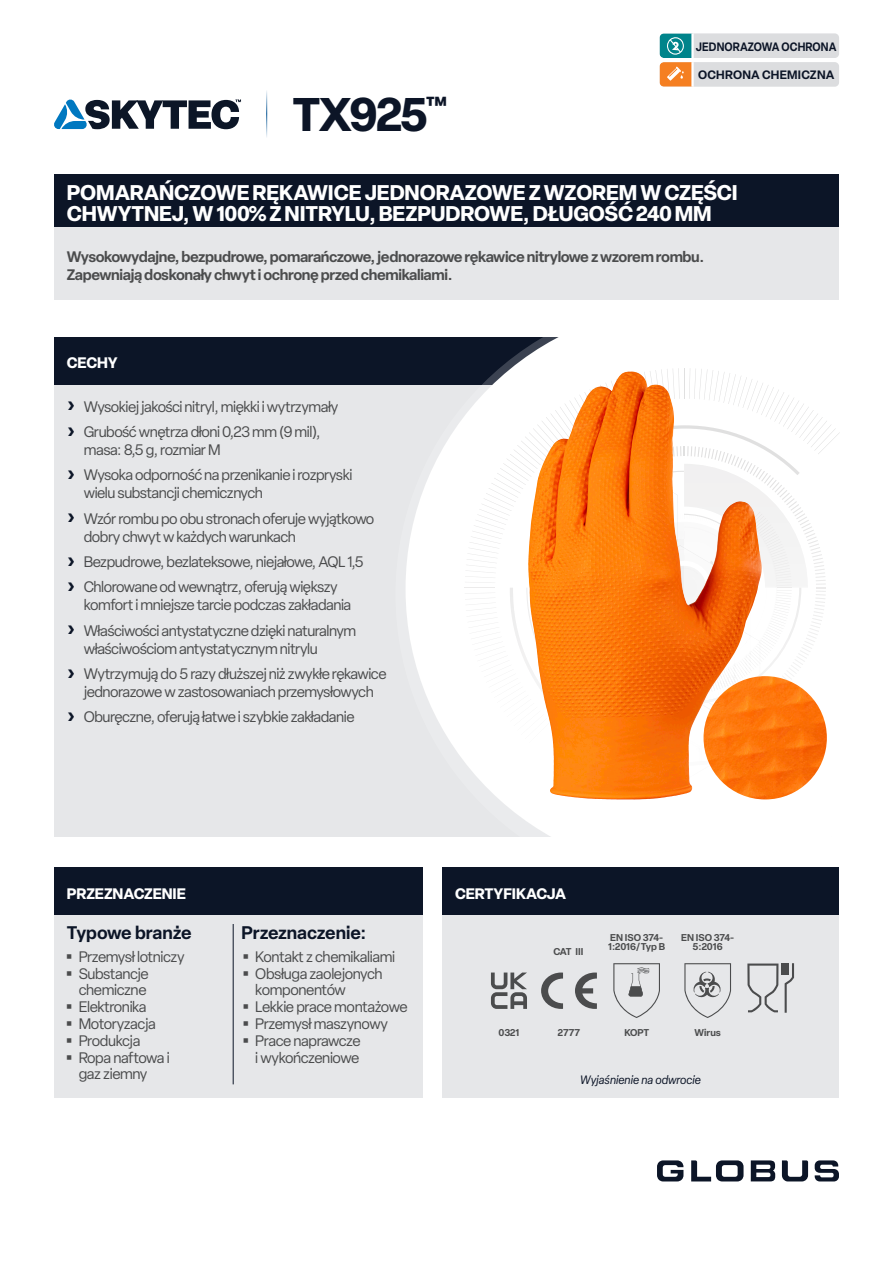
<style>
.page{position:relative;width:893px;height:1263px;background:#fff}
.page>*{position:absolute;margin:0;border:0;box-sizing:border-box;transform-origin:0 0}
.PRODUCT_NAME{font:700 46.5px "Elza";letter-spacing:-.045em;color:#0c1527}
.SHORT_DESCRIPTION{font:700 21px/21px "Elza";letter-spacing:-.005em;color:#fff}
.PANEL_SUB-HEAD{font:600 18px "Elza";color:#0c1527}
.t1{font:15px/18px "Elza";letter-spacing:-.03em;color:#4b4c4d}
.LONG_DESCRIPTION{font:600 15px/18px "Elza";letter-spacing:-.025em;color:#4b4c4d}
.PANEL_HEADING{font:700 15px "Elza";letter-spacing:-.005em;color:#fff}
.t2{font:italic 12px "Elza";color:#0c1527}
.t3{font:600 12px "Elza";letter-spacing:.01em;color:#0c1527;scale:.9 1}
.t4{font:600 12px "Elza";letter-spacing:.01em;color:#0c1527}
.CERTIFICATION_TEXT{font:600 9.75px/9px "Elza";color:#4b4c4d}
</style>
<div class="page">
<div style="left:54px;top:385px;width:778px;height:452px;background:#e6e7e9"></div>
<div style="left:54px;top:337px;width:586px;height:48px;background:#0c1527"></div>
<div style="left:54px;top:915px;width:368px;height:183px;background:#e6e7e9"></div>
<hr style="left:233px;top:924px;width:1px;height:160px;background:#0c1527">
<div style="left:54px;top:867px;width:368px;height:48px;background:#0c1527"></div>
<div style="left:442px;top:867px;width:397px;height:48px;background:#0c1527"></div>
<svg style="left:405px;top:337px;width:427px;height:500px;fill:#fff"></svg>
<div style="left:635px;top:660px;width:9px;height:178px;background:#fff"></div>
<div style="left:618px;top:584px;width:18px;height:254px;background:#fff"></div>
<hr style="left:675px;top:678px;width:3px;height:160px;background:#231f20">
<hr style="left:669px;top:629px;width:3px;height:209px;background:#231f20">
<div style="left:658px;top:641px;width:8px;height:197px;background:#fff"></div>
<div style="left:646px;top:634px;width:18px;height:204px;background:#fff"></div>
<svg style="left:465px;top:368px;width:375px;height:450px;background:#facaa5"></svg>
<hr style="left:734px;top:579px;width:1px;height:128px;background:#231f20;border-radius:50%">
<hr style="left:733px;top:584px;width:1px;height:160px;background:#231f20;border-radius:50%">
<svg style="left:569px;top:539px;width:114px;height:115px;background:#fb780a"></svg>
<svg style="left:634px;top:695px;width:114px;height:114px;background:#f89c59"></svg>
<svg style="left:54px;top:100px;width:187px;height:29px"></svg>
<hr style="left:266px;top:88px;width:1px;height:50px;background:#005292">
<div style="left:54px;top:174px;width:785px;height:53px;background:#0c1527"></div>
<div style="left:442px;top:915px;width:397px;height:183px;background:#e6e7e9"></div>
<div style="left:658px;top:32px;width:183px;height:27px;background:#dcdddf;border-radius:6px"></div>
<div style="left:657px;top:30px;width:185px;height:31px;border:3px solid #fff;border-radius:6px"></div>
<div style="left:658px;top:61px;width:183px;height:27px;background:#dcdddf;border-radius:6px"></div>
<div style="left:657px;top:59px;width:185px;height:31px;border:3px solid #fff;border-radius:6px"></div>
<svg style="left:660px;top:33px;width:35px;height:54px;background:#a0a384"></svg>
<svg style="left:782px;top:1160px;width:26px;height:21px"></svg>
<svg style="left:691px;top:1160px;width:52px;height:21px"></svg>
<svg style="left:751px;top:1160px;width:24px;height:21px"></svg>
<svg style="left:657px;top:1160px;width:26px;height:21px"></svg>
<svg style="left:815px;top:1160px;width:24px;height:21px"></svg>
<div style="left:54px;top:227px;width:785px;height:73px;background:#e6e7e9"></div>
<svg style="left:747px;top:963px;width:47px;height:50px"></svg>
<svg style="left:613px;top:963px;width:47px;height:55px"></svg>
<svg style="left:684px;top:963px;width:47px;height:55px"></svg>
<svg style="left:491px;top:972px;width:36px;height:37px"></svg>
<svg style="left:575px;top:972px;width:22px;height:37px"></svg>
<svg style="left:541px;top:972px;width:22px;height:37px"></svg>
<img style="left:594px;top:372px;width:37px;height:19px">
<img style="left:703px;top:676px;width:124px;height:123px;border-radius:62px">
<p class="PRODUCT_NAME" style="left:292px;top:81px;width:156px">TX925<sup>™</sup></p>
<p class="t3" style="left:696px;top:38px;width:158px">JEDNORAZOWA OCHRONA</p>
<p class="t4" style="left:698px;top:66px;width:138px">OCHRONA CHEMICZNA</p>
<p class="SHORT_DESCRIPTION" style="left:67px;top:182px;width:672px">POMARAŃCZOWE RĘKAWICE JEDNORAZOWE Z WZOREM W CZĘŚCI<br>CHWYTNEJ, W 100% Z NITRYLU, BEZPUDROWE, DŁUGOŚĆ 240 MM</p>
<p class="LONG_DESCRIPTION" style="left:67px;top:247px;width:639px">Wysokowydajne, bezpudrowe, pomarańczowe, jednorazowe rękawice nitrylowe z wzorem rombu.<br>Zapewniają doskonały chwyt i ochronę przed chemikaliami.</p>
<p class="PANEL_HEADING" style="left:67px;top:352px;width:52px">CECHY</p>
<p class="t1" style="left:84px;top:398px;width:256px">Wysokiej jakości nitryl, miękki i wytrzymały</p>
<p class="t1" style="left:84px;top:423px;width:238px">Grubość wnętrza dłoni 0,23 mm (9 mil), masa: 8,5 g, rozmiar M</p>
<p class="t1" style="left:84px;top:466px;width:270px">Wysoka odporność na przenikanie i rozpryski wielu substancji chemicznych</p>
<p class="t1" style="left:84px;top:509px;width:292px">Wzór rombu po obu stronach oferuje wyjątkowo dobry chwyt w każdych warunkach</p>
<p class="t1" style="left:84px;top:553px;width:282px">Bezpudrowe, bezlateksowe, niejałowe, AQL 1,5</p>
<p class="t1" style="left:84px;top:578px;width:269px">Chlorowane od wewnątrz, oferują większy komfort i mniejsze tarcie podczas zakładania</p>
<p class="t1" style="left:84px;top:621px;width:274px">Właściwości antystatyczne dzięki naturalnym właściwościom antystatycznym nitrylu</p>
<p class="t1" style="left:84px;top:665px;width:304px">Wytrzymują do 5 razy dłuższej niż zwykłe rękawice jednorazowe w zastosowaniach przemysłowych</p>
<p class="t1" style="left:84px;top:708px;width:272px">Oburęczne, oferują łatwe i szybkie zakładanie</p>
<p class="PANEL_HEADING" style="left:67px;top:882px;width:121px">PRZEZNACZENIE</p>
<p class="PANEL_HEADING" style="left:455px;top:882px;width:113px">CERTYFIKACJA</p>
<p class="PANEL_SUB-HEAD" style="left:67px;top:920px;width:127px">Typowe branże</p>
<p class="PANEL_SUB-HEAD" style="left:241px;top:920px;width:126px">Przeznaczenie:</p>
<p class="t1" style="left:79px;top:947px;width:108px">Przemysł lotniczy</p>
<p class="t1" style="left:79px;top:965px;width:72px;line-height:16.5px">Substancje chemiczne</p>
<p class="t1" style="left:79px;top:998px;width:69px">Elektronika</p>
<p class="t1" style="left:79px;top:1015px;width:79px">Motoryzacja</p>
<p class="t1" style="left:79px;top:1032px;width:63px">Produkcja</p>
<p class="t1" style="left:79px;top:1049px;width:93px;line-height:16.5px">Ropa naftowa i gaz ziemny</p>
<p class="t1" style="left:255px;top:947px;width:141px">Kontakt z chemikaliami</p>
<p class="t1" style="left:255px;top:965px;width:129px;line-height:16.5px">Obsługa zaolejonych komponentów</p>
<p class="t1" style="left:255px;top:998px;width:154px">Lekkie prace montażowe</p>
<p class="t1" style="left:255px;top:1015px;width:134px">Przemysł maszynowy</p>
<p class="t1" style="left:255px;top:1032px;width:107px;line-height:16.5px">Prace naprawcze i wykończeniowe</p>
<p class="CERTIFICATION_TEXT" style="left:553px;top:947px;width:32px">CAT III</p>
<p class="CERTIFICATION_TEXT" style="left:608px;top:933px;width:59px">EN ISO 374-<br>1:2016/Typ B</p>
<p class="CERTIFICATION_TEXT" style="left:681px;top:933px;width:54px;text-align:center">EN ISO 374-<br>5:2016</p>
<p class="CERTIFICATION_TEXT" style="left:498px;top:1028px;width:22px">0321</p>
<p class="CERTIFICATION_TEXT" style="left:695px;top:1028px;width:28px">Wirus</p>
<p class="CERTIFICATION_TEXT" style="left:558px;top:1028px;width:24px">2777</p>
<p class="CERTIFICATION_TEXT" style="left:624px;top:1028px;width:26px">KOPT</p>
<p class="t2" style="left:580px;top:1072px;width:122px">Wyjaśnienie na odwrocie</p>
</div>
